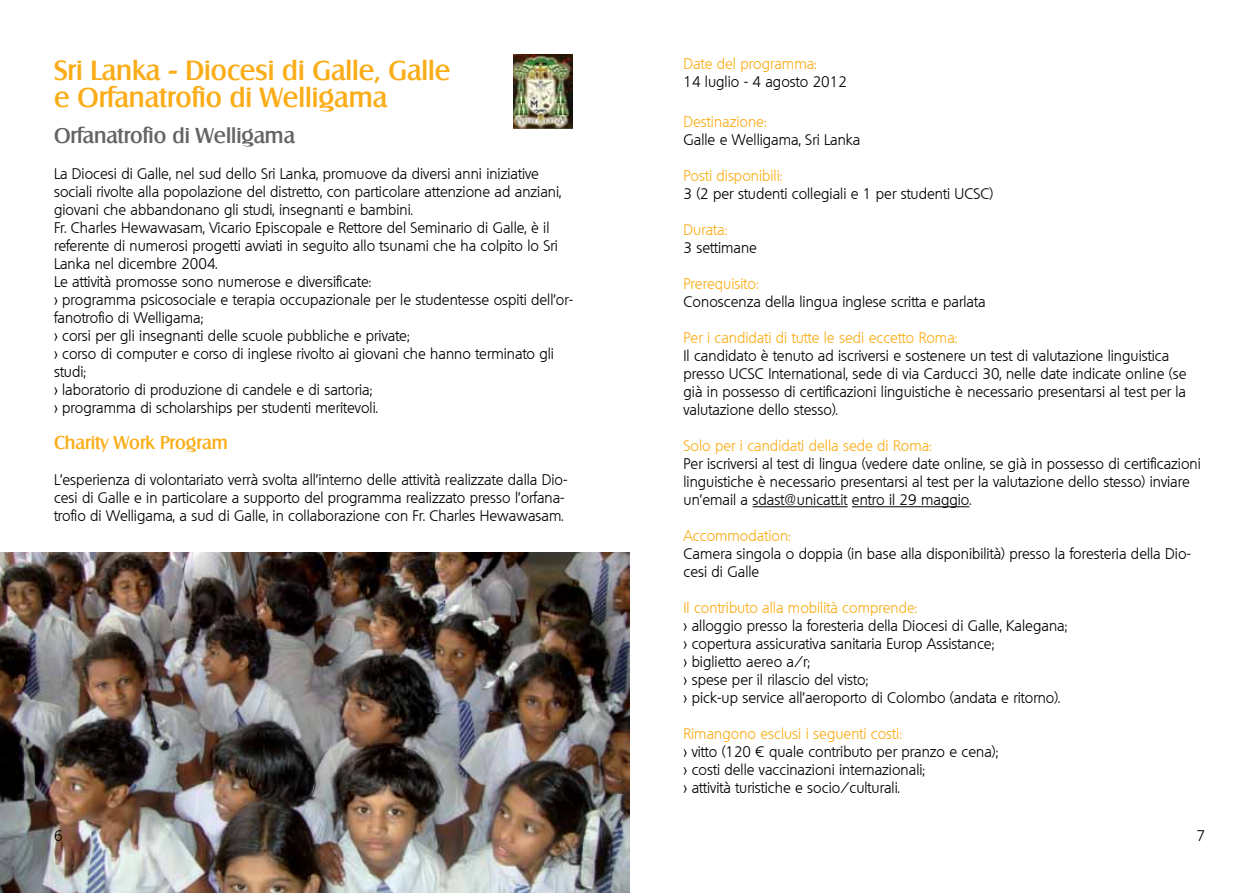
<style>
.page{position:relative;width:1259px;height:893px;background:#fff}
.page>*{position:absolute;margin:0;border:0;box-sizing:border-box;transform-origin:0 0}
.t1{font:500 27px/27px "Salzburg";color:#fbad18}
.t2{font:500 21px "Salzburg";color:#636466}
.t3{font:500 18px "Salzburg";color:#fbad18}
.t4{font:300 15px/18px "Quebec";color:#000}
.t5{font:300 15px "Quebec";color:#fbad18}
</style>
<div class="page">
<hr style="left:752px;top:506px;width:95px;height:1px;background:#000">
<hr style="left:852px;top:506px;width:117px;height:1px;background:#000">
<img style="left:0;top:553px;width:629px;height:340px">
<img style="left:513px;top:54px;width:59px;height:74px">
<h1 class="t1" style="left:54px;top:57px;width:398px">Sri Lanka - Diocesi di Galle, Galle e Orfanatrofio di Welligama</h1>
<h2 class="t2" style="left:54px;top:123px;width:242px">Orfanatrofio di Welligama</h2>
<p class="t4" style="left:54px;top:165px;width:521px">La Diocesi di Galle, nel sud dello Sri Lanka, promuove da diversi anni iniziative sociali rivolte alla popolazione del distretto, con particolare attenzione ad anziani, giovani che abbandonano gli studi, insegnanti e bambini.<br>Fr. Charles Hewawasam, Vicario Episcopale e Rettore del Seminario di Galle, è il referente di numerosi progetti avviati in seguito allo tsunami che ha colpito lo Sri Lanka nel dicembre 2004.<br>Le attività promosse sono numerose e diversificate:<br>&gt; programma psicosociale e terapia occupazionale per le studentesse ospiti dell’or&shy;fanotrofio di Welligama;<br>&gt; corsi per gli insegnanti delle scuole pubbliche e private;<br>&gt; corso di computer e corso di inglese rivolto ai giovani che hanno terminato gli studi;<br>&gt; laboratorio di produzione di candele e di sartoria;<br>&gt; programma di scholarships per studenti meritevoli.</p>
<p class="t3" style="left:54px;top:432px;width:175px">Charity Work Program</p>
<p class="t4" style="left:54px;top:471px;width:515px">L’esperienza di volontariato verrà svolta all’interno delle attività realizzate dalla Dio&shy;cesi di Galle e in particolare a supporto del programma realizzato presso l’orfana&shy;trofio di Welligama, a sud di Galle, in collaborazione con Fr. Charles Hewawasam.</p>
<p class="t5" style="left:683px;top:54px;width:135px">Date del programma:</p>
<p class="t4" style="left:683px;top:73px;width:165px">14 luglio - 4 agosto 2012</p>
<p class="t5" style="left:683px;top:112px;width:85px">Destinazione:</p>
<p class="t4" style="left:683px;top:131px;width:178px">Galle e Welligama, Sri Lanka</p>
<p class="t5" style="left:683px;top:166px;width:100px">Posti disponibili:</p>
<p class="t4" style="left:683px;top:185px;width:311px">3 (2 per studenti collegiali e 1 per studenti UCSC)</p>
<p class="t5" style="left:683px;top:220px;width:45px">Durata:</p>
<p class="t4" style="left:683px;top:239px;width:75px">3 settimane</p>
<p class="t5" style="left:683px;top:274px;width:77px">Prerequisito:</p>
<p class="t4" style="left:683px;top:293px;width:304px">Conoscenza della lingua inglese scritta e parlata</p>
<p class="t5" style="left:683px;top:328px;width:275px">Per i candidati di tutte le sedi eccetto Roma:</p>
<p class="t4" style="left:683px;top:347px;width:504px">Il candidato è tenuto ad iscriversi e sostenere un test di valutazione linguistica presso UCSC International, sede di via Carducci 30, nelle date indicate online (se già in possesso di certificazioni linguistiche è necessario presentarsi al test per la valutazione dello stesso).</p>
<p class="t5" style="left:683px;top:436px;width:250px">Solo per i candidati della sede di Roma:</p>
<p class="t4" style="left:683px;top:455px;width:519px">Per iscriversi al test di lingua (vedere date online, se già in possesso di certificazioni linguistiche è necessario presentarsi al test per la valutazione dello stesso) inviare un’email a sdast@unicatt.it entro il 29 maggio.</p>
<p class="t5" style="left:683px;top:526px;width:109px">Accommodation:</p>
<p class="t4" style="left:683px;top:545px;width:509px">Camera singola o doppia (in base alla disponibilità) presso la foresteria della Dio&shy;cesi di Galle</p>
<p class="t5" style="left:683px;top:598px;width:235px">Il contributo alla mobilità comprende:</p>
<p class="t4" style="left:683px;top:617px;width:385px">&gt; alloggio presso la foresteria della Diocesi di Galle, Kalegana; &gt; copertura assicurativa sanitaria Europ Assistance;<br>&gt; biglietto aereo a/r;<br>&gt; spese per il rilascio del visto;<br>&gt; pick-up service all’aeroporto di Colombo (andata e ritorno).</p>
<p class="t5" style="left:683px;top:724px;width:220px">Rimangono esclusi i seguenti costi:</p>
<p class="t4" style="left:683px;top:743px;width:316px">&gt; vitto (120 € quale contributo per pranzo e cena); &gt; costi delle vaccinazioni internazionali;<br>&gt; attività turistiche e socio/culturali.</p>
<p class="t4" style="left:54px;top:827px;width:10px">6</p>
<p class="t4" style="left:1196px;top:827px;width:10px">7</p>
</div>
